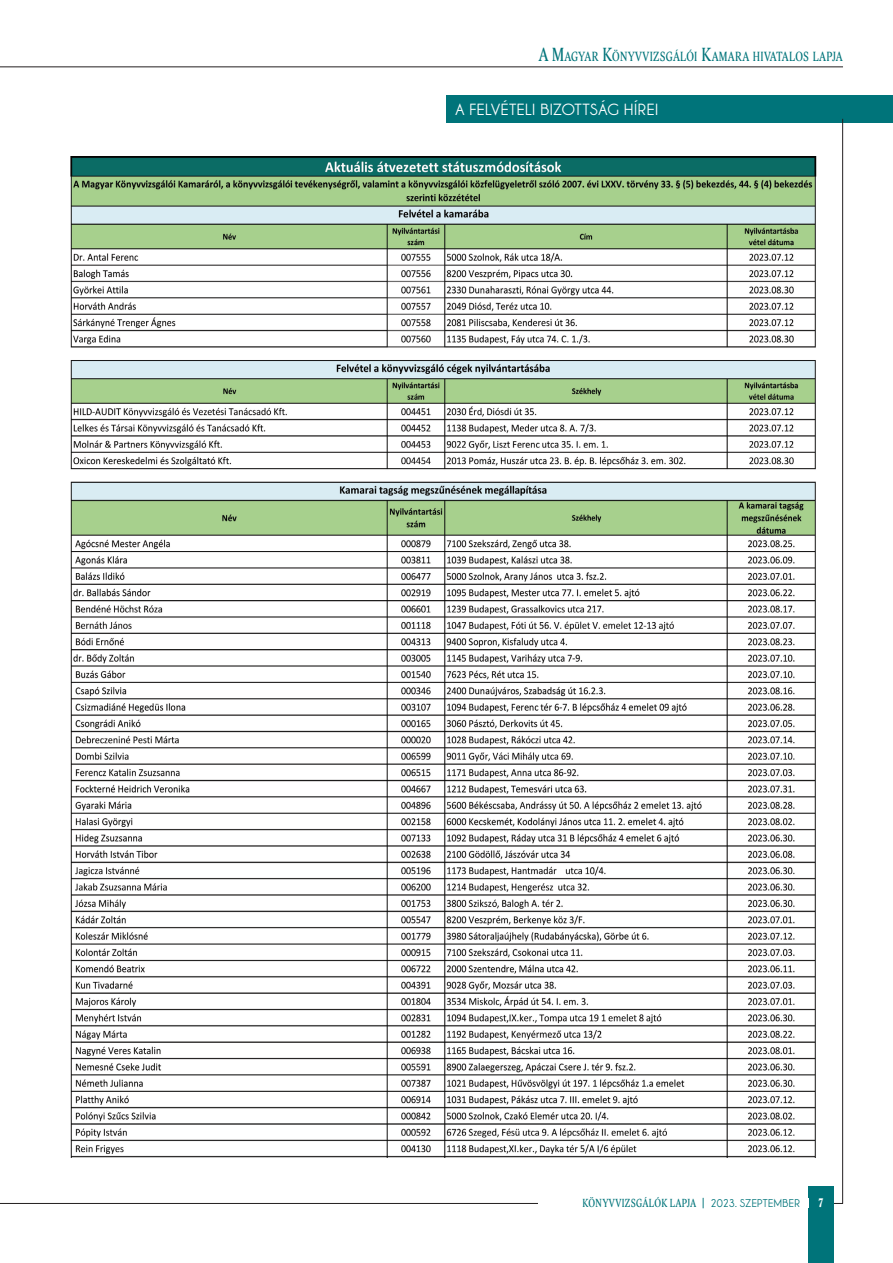
<style>
.page{position:relative;width:893px;height:1263px;background:#fff}
.page>*{position:absolute;margin:0;border:0;box-sizing:border-box;transform-origin:0 0}
.t1{font:700 16.5px "Champagne&Limousines";letter-spacing:.02em;color:#fff;scale:1.05 1}
.t2{font:13.65px "Lido STF Condensed";letter-spacing:.025em;color:#00747a;scale:.9 1}
.t3{font:700 12.75px "Lido STF Condensed";color:#fff;scale:.9 1}
.t4{font:12px "Lido STF Condensed";letter-spacing:.035em;color:#00747a;scale:.9 1}
.s1{font-size:19.5px}
.s2{font-family:"Champagne&Limousines";font-weight:700;font-size:11.55px}
</style>
<div class="page">
<hr style="left:0;top:1203px;width:843px;height:1px;background:#231f20">
<hr style="left:0;top:66px;width:843px;height:1px;background:#231f20">
<div style="left:808px;top:1187px;width:25px;height:76px;background:#00747a"></div>
<div style="left:538px;top:1198px;width:270px;height:9px;background:#fff"></div>
<div style="left:446px;top:96px;width:447px;height:27px;background:#00747a"></div>
<img style="left:71px;top:157px;width:746px;height:1000px">
<hr style="left:842px;top:119px;width:1px;height:1084px;background:#231f20">
<p class="t2" style="left:539px;top:48px;width:339px"><span class="s1">A M</span>AGYAR <span class="s1">K</span>ÖNYVVIZSGÁLÓI <span class="s1">K</span>AMARA HIVATALOS LAPJA</p>
<p class="t1" style="left:455px;top:100px;width:195px">A FELVÉTELI BIZOTTSÁG HÍREI</p>
<p class="t4" style="left:582px;top:1196px;width:243px">KÖNYVVIZSGÁLÓK LAPJA | <span class="s2">2023. SZEPTEMBER</span></p>
<p class="t3" style="left:818px;top:1195px;width:7px">7</p>
</div>
